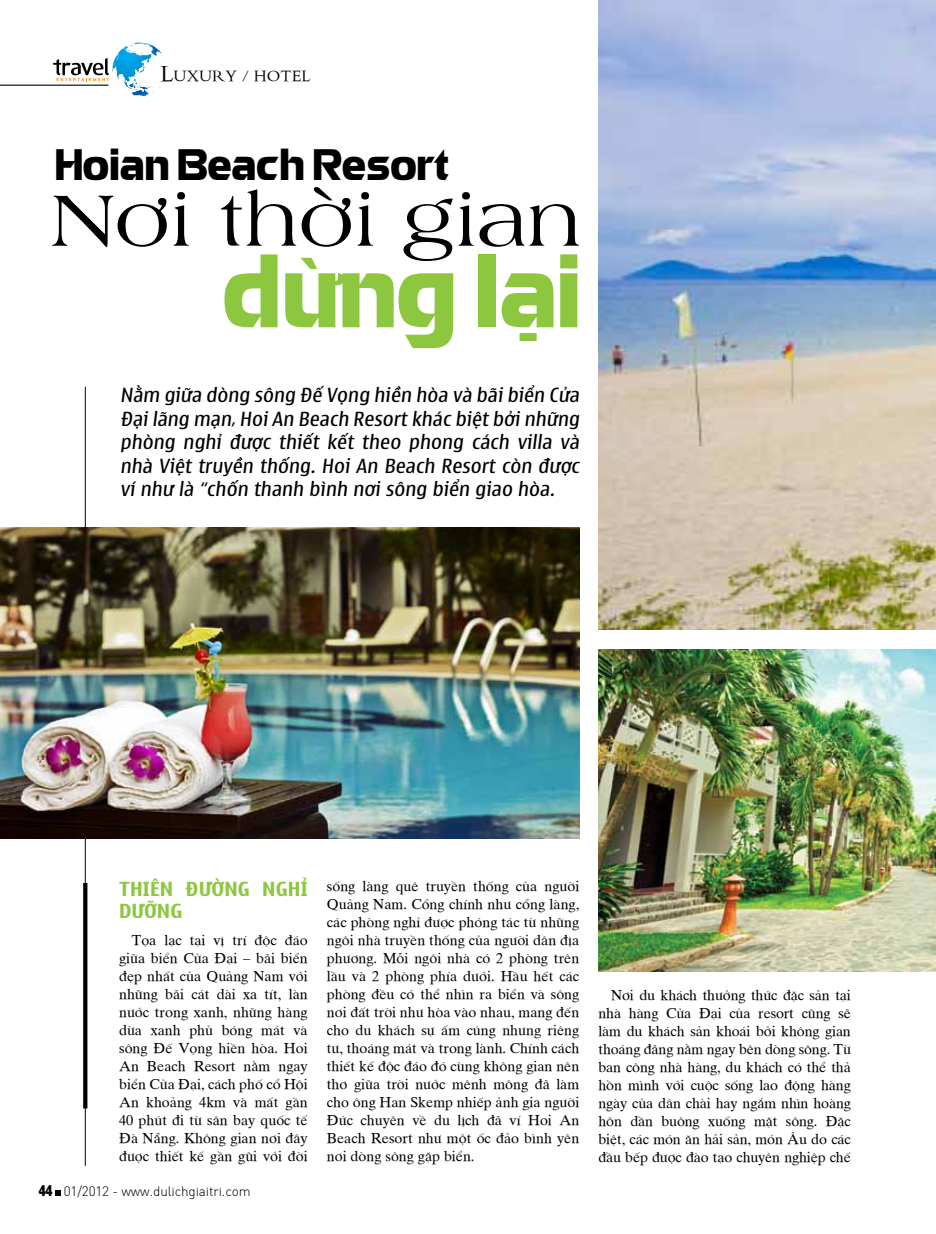
<style>
.page{position:relative;width:936px;height:1234px;background:#fff}
.page>*{position:absolute;margin:0;border:0;box-sizing:border-box;transform-origin:0 0}
.t1{font:99.75px "UTM Eremitage";color:#8dc63f}
.t2{font:77.55px "UTM Americana";color:#000;scale:1.07 1}
.t3{font:42.9px "UTM Eremitage";color:#000}
.t4{font:19.5px/23.4px "UTM Nokia Standard";color:#000;text-align:justify}
.t5{font:700 19.5px/21.8px "UTM Nokia Standard";letter-spacing:.01em;color:#8dc63f}
.t6{font:500 16.5px "SFU Bembo";color:#000}
.t7{font:14.25px/18px "SFU Times Ten Roman";color:#000;text-align:justify}
.t8{font:13.5px "SFUDIN Light";letter-spacing:-.01em;color:#000}
.s1{font-size:24px}
.s2{font-family:"SFU Machine";font-size:15px}
</style>
<div class="page">
<svg style="left:55px;top:1190px;width:6px;height:5px"></svg>
<hr style="left:85px;top:386px;width:1px;height:779px;background:#000">
<svg style="left:83px;top:882px;width:4px;height:226px"></svg>
<svg style="left:53px;top:43px;width:109px;height:39px"></svg>
<hr style="left:0;top:85px;width:108px;height:1px;background:#000">
<img style="left:598px;top:0;width:337px;height:629px">
<img style="left:598px;top:649px;width:337px;height:322px">
<img style="left:0;top:527px;width:579px;height:311px">
<p class="t6" style="left:160px;top:62px;width:152px"><span class="s1">L</span>UXURY / HOTEL</p>
<h3 class="t3" style="left:54px;top:134px;width:396px">Hoian Beach Resort</h3>
<h2 class="t2" style="left:51px;top:168px;width:496px">Nơi thời gian</h2>
<h1 class="t1" style="left:220px;top:220px;width:360px">dừng lại</h1>
<p class="t4" style="left:120px;top:382px;width:463px">Nằm giữa dòng sông Đế Vọng hiền hòa và bãi biển Cửa Đại lãng mạn, Hoi An Beach Resort khác biệt bởi những phòng nghỉ được thiết kết theo phong cách villa và nhà Việt truyền thống. Hoi An Beach Resort còn được ví như là “chốn thanh bình nơi sông biển giao hòa.</p>
<h3 class="t5" style="left:119px;top:876px;width:190px">THIÊN ĐƯỜNG NGHỈ<br>DƯỠNG</h3>
<p class="t7" style="left:119px;top:929px;width:190px;text-indent:13px">Tọa lạc tại vị trí độc đáo giữa biển Cửa Đại – bãi biển đẹp nhất của Quảng Nam với những bãi cát dài xa tít, làn nước trong xanh, những hàng dừa xanh phủ bóng mát và sông Đế Vọng hiền hòa. Hoi An Beach Resort nằm ngay biển Cửa Đại, cách phố cổ Hội An khoảng 4km và mất gần 40 phút đi từ sân bay quốc tế Đà Nẵng. Không gian nơi đây được thiết kế gần gũi với đời</p>
<p class="t8" style="left:39px;top:1179px;width:213px"><span class="s2">44</span> 01/2012 - www.dulichgiaitri.com</p>
<p class="t7" style="left:327px;top:875px;width:254px">sống làng quê truyền thống của người Quảng Nam. Cổng chính như cổng làng, các phòng nghỉ được phóng tác từ những ngôi nhà truyền thống của người dân địa phương. Mỗi ngôi nhà có 2 phòng trên lầu và 2 phòng phía dưới. Hầu hết các phòng đều có thể nhìn ra biển và sông nơi đất trời như hòa vào nhau, mang đến cho du khách sự ấm cúng nhưng riêng tư, thoáng mát và trong lành. Chính cách thiết kế độc đáo đó cùng không gian nên thơ giữa trời nước mênh mông đã làm cho ông Han Skemp nhiếp ảnh gia người Đức chuyên về du lịch đã ví Hoi An Beach Resort như một ốc đảo bình yên nơi dòng sông gặp biển.</p>
<p class="t7" style="left:598px;top:983px;width:254px;text-indent:13px">Nơi du khách thưởng thức đặc sản tại nhà hàng Cửa Đại của resort cũng sẽ làm du khách sản khoái bởi không gian thoáng đãng nằm ngay bên dòng sông. Từ ban công nhà hàng, du khách có thể thả hồn mình với cuộc sống lao động hàng ngày của dân chài hay ngắm nhìn hoàng hôn dần buông xuống mặt sông. Đặc biệt, các món ăn hải sản, món Âu do các đầu bếp được đào tạo chuyên nghiệp chế</p>
</div>
